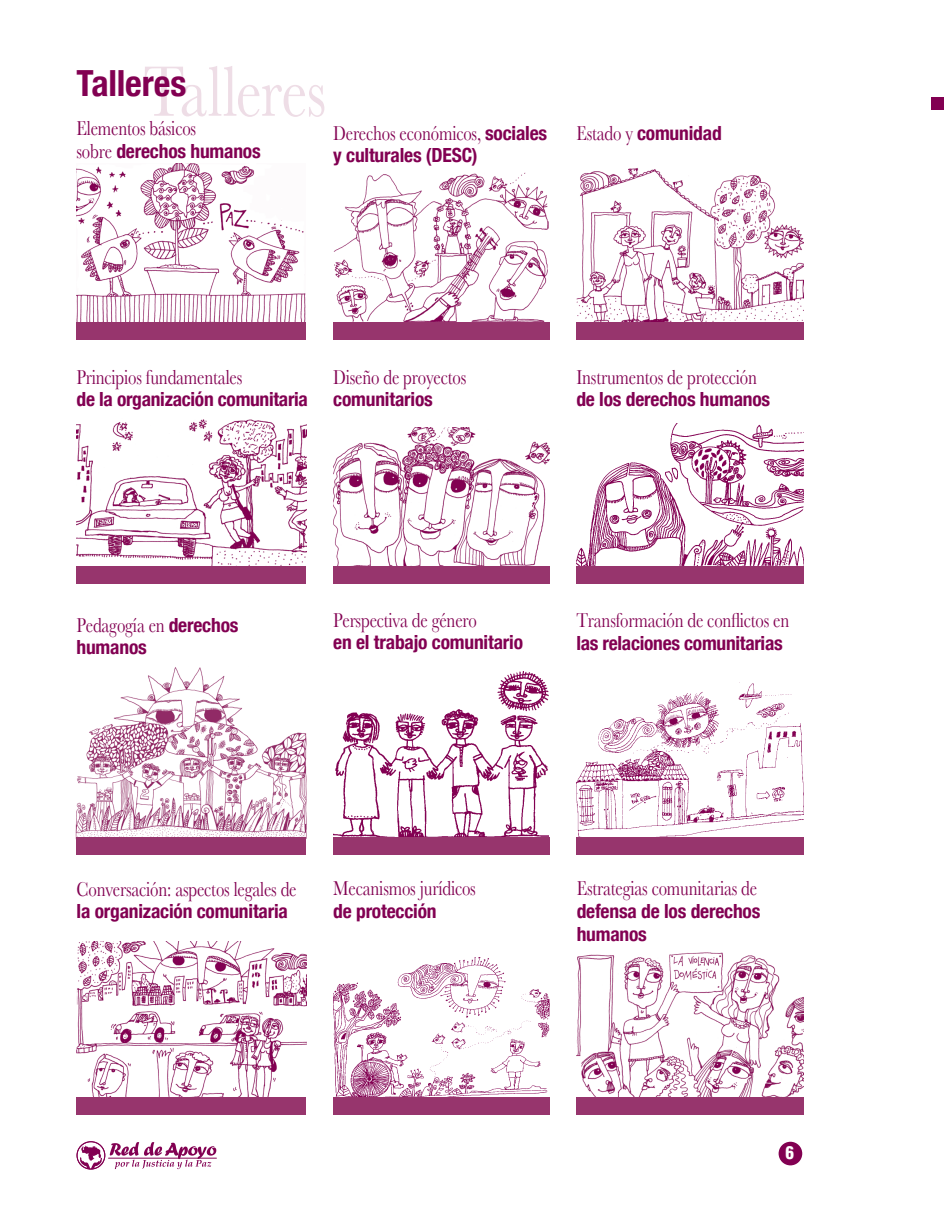
<style>
.page{position:relative;width:944px;height:1214px;background:#fff}
.page>*{position:absolute;margin:0;border:0;box-sizing:border-box;transform-origin:0 0}
.t1{font:74.1px "Baskerville";letter-spacing:-.015em;color:#eedde6;scale:.8 1}
.t2{font:700 condensed 36px "Helvetica Neue";letter-spacing:-.005em;color:#820052}
.texto_tab{font:21px "Baskerville";letter-spacing:-.01em;color:#820052;scale:.8 1}
.texto_tab-2{font:700 condensed 19.5px/22.5px "Helvetica Neue";letter-spacing:-.01em;color:#820052}
.t3{font:900 condensed 17.25px "Helvetica LT Std";color:#fff}
.s1{font-family:"Baskerville";font-weight:400;font-stretch:normal;font-size:21px}
.s2{font-family:"Helvetica Neue";font-weight:700;font-stretch:condensed;font-size:19.5px}
</style>
<div class="page">
<div style="left:778px;top:1141px;width:24px;height:24px;background:#820052;border-radius:50%"></div>
<svg style="left:80px;top:1145px;width:22px;height:24px"></svg>
<div style="left:77px;top:1141px;width:28px;height:28px;border:1px solid #820052;border-radius:50%"></div>
<div style="left:76px;top:1141px;width:29px;height:28px;border:1px solid #820052;border-radius:50%"></div>
<hr style="left:108px;top:1157px;width:108px;height:1px;background:#820052">
<svg style="left:110px;top:1142px;width:106px;height:27px"></svg>
<img style="left:75px;top:667px;width:232px;height:172px">
<div style="left:931px;top:98px;width:13px;height:12px;background:#820052"></div>
<img style="left:333px;top:172px;width:216px;height:150px">
<img style="left:76px;top:163px;width:230px;height:160px">
<img style="left:576px;top:168px;width:227px;height:154px">
<div style="left:77px;top:322px;width:229px;height:17px;background:#97356d"></div>
<div style="left:333px;top:322px;width:216px;height:17px;background:#97356d"></div>
<div style="left:576px;top:322px;width:227px;height:17px;background:#97356d"></div>
<img style="left:576px;top:424px;width:227px;height:143px">
<img style="left:333px;top:427px;width:216px;height:140px">
<img style="left:77px;top:419px;width:229px;height:148px">
<div style="left:77px;top:567px;width:229px;height:17px;background:#97356d"></div>
<div style="left:333px;top:567px;width:216px;height:17px;background:#97356d"></div>
<div style="left:576px;top:567px;width:227px;height:17px;background:#97356d"></div>
<img style="left:333px;top:671px;width:216px;height:166px">
<img style="left:576px;top:682px;width:227px;height:155px">
<div style="left:77px;top:837px;width:229px;height:17px;background:#97356d"></div>
<div style="left:333px;top:837px;width:216px;height:17px;background:#97356d"></div>
<div style="left:576px;top:837px;width:227px;height:17px;background:#97356d"></div>
<img style="left:576px;top:952px;width:227px;height:145px">
<img style="left:333px;top:957px;width:216px;height:140px">
<img style="left:77px;top:941px;width:230px;height:156px">
<div style="left:77px;top:1097px;width:229px;height:17px;background:#97356d"></div>
<div style="left:333px;top:1097px;width:216px;height:17px;background:#97356d"></div>
<div style="left:576px;top:1097px;width:227px;height:17px;background:#97356d"></div>
<p class="t1" style="left:143px;top:48px;width:230px">Talleres</p>
<p class="t2" style="left:77px;top:62px;width:111px">Talleres</p>
<p class="texto_tab" style="left:77px;top:116px;width:151px">Elementos básicos</p>
<p class="texto_tab-2" style="left:77px;top:139px;width:186px"><span class="s1">sobre</span> derechos humanos</p>
<p class="texto_tab" style="left:333px;top:121px;width:269px">Derechos económicos, <span class="s2">sociales</span></p>
<p class="texto_tab-2" style="left:333px;top:144px;width:146px">y culturales (DESC)</p>
<p class="texto_tab-2" style="left:576px;top:121px;width:147px"><span class="s1">Estado y</span> comunidad</p>
<p class="texto_tab" style="left:77px;top:365px;width:209px">Principios fundamentales</p>
<p class="texto_tab-2" style="left:77px;top:388px;width:233px">de la organización comunitaria</p>
<p class="texto_tab" style="left:333px;top:365px;width:168px">Diseño de proyectos</p>
<p class="texto_tab-2" style="left:333px;top:388px;width:101px">comunitarios</p>
<p class="texto_tab" style="left:576px;top:365px;width:227px">Instrumentos de protección</p>
<p class="texto_tab-2" style="left:576px;top:388px;width:195px">de los derechos humanos</p>
<p class="texto_tab" style="left:77px;top:612px;width:204px">Pedagogía en <span class="s2">derechos</span></p>
<p class="texto_tab-2" style="left:77px;top:635px;width:72px">humanos</p>
<p class="texto_tab" style="left:333px;top:608px;width:181px">Perspectiva de género</p>
<p class="texto_tab-2" style="left:333px;top:631px;width:191px">en el trabajo comunitario</p>
<p class="texto_tab" style="left:576px;top:608px;width:267px">Transformación de conflictos en</p>
<p class="texto_tab-2" style="left:576px;top:631px;width:208px">las relaciones comunitarias</p>
<p class="texto_tab" style="left:77px;top:876px;width:276px">Conversación: aspectos legales de</p>
<p class="texto_tab-2" style="left:77px;top:899px;width:213px">la organización comunitaria</p>
<p class="texto_tab" style="left:333px;top:876px;width:180px">Mecanismos jurídicos</p>
<p class="texto_tab-2" style="left:333px;top:899px;width:105px">de protección</p>
<p class="texto_tab" style="left:576px;top:876px;width:227px">Estrategias comunitarias de</p>
<p class="texto_tab-2" style="left:576px;top:899px;width:185px">defensa de los derechos humanos</p>
<p class="t3" style="left:785px;top:1141px;width:10px">6</p>
</div>
